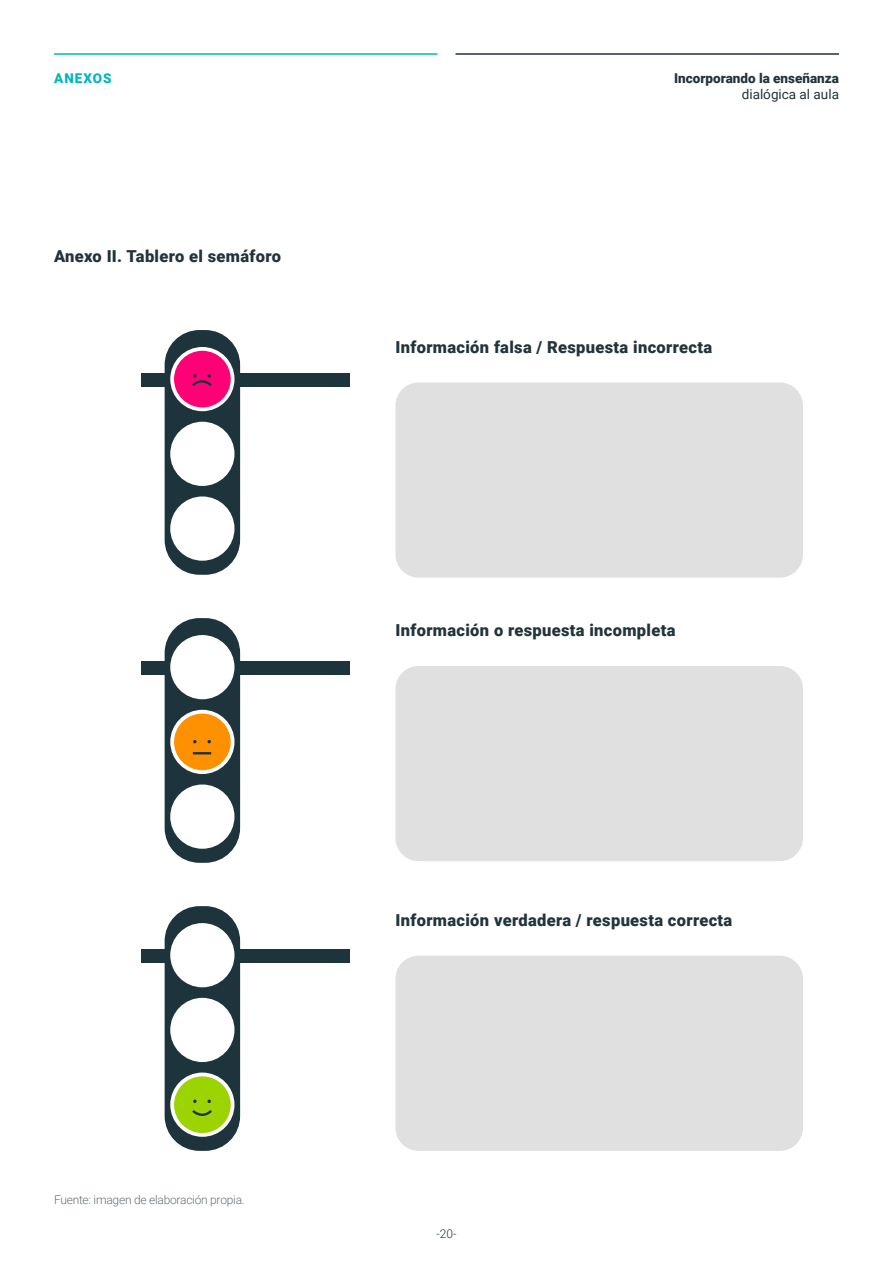
<style>
.page{position:relative;width:893px;height:1263px;background:#fff}
.page>*{position:absolute;margin:0;border:0;box-sizing:border-box;transform-origin:0 0}
.t1{font:900 16.5px "Roboto";letter-spacing:.02em;color:#22343b}
.t2{font:900 13.5px "Roboto";color:#22343b}
.t3{font:13.5px "Roboto";color:#22343b}
.t4{font:900 13.5px "Roboto";letter-spacing:.075em;color:#00b6bd}
.t5{font:300 12px "Roboto";letter-spacing:-.02em;color:#647076}
.t6{font:300 12px "Roboto";color:#1b343c}
</style>
<div class="page">
<hr style="left:54px;top:53px;width:383px;height:2px;background:#00b6bd">
<hr style="left:455px;top:53px;width:384px;height:2px;background:#22343b">
<div style="left:142px;top:373px;width:208px;height:13px;background:#1e343c"></div>
<div style="left:165px;top:330px;width:75px;height:245px;background:#1e343c;border-radius:35px"></div>
<svg style="left:170px;top:347px;width:64px;height:64px"></svg>
<div style="left:174px;top:351px;width:57px;height:56px;background:#f07;border-radius:50%"></div>
<div style="left:170px;top:422px;width:64px;height:64px;background:#fff;border-radius:50%"></div>
<div style="left:170px;top:496px;width:64px;height:65px;background:#fff;border-radius:50%"></div>
<svg style="left:192px;top:374px;width:20px;height:12px"></svg>
<div style="left:142px;top:661px;width:208px;height:13px;background:#1e343c"></div>
<div style="left:165px;top:618px;width:75px;height:245px;background:#1e343c;border-radius:35px"></div>
<div style="left:170px;top:635px;width:64px;height:64px;background:#fff;border-radius:50%"></div>
<svg style="left:170px;top:710px;width:64px;height:64px"></svg>
<div style="left:174px;top:713px;width:57px;height:57px;background:#ff9100;border-radius:50%"></div>
<div style="left:170px;top:784px;width:64px;height:65px;background:#fff;border-radius:50%"></div>
<svg style="left:193px;top:752px;width:18px;height:2px"></svg>
<svg style="left:193px;top:740px;width:4px;height:3px"></svg>
<svg style="left:207px;top:740px;width:4px;height:3px"></svg>
<div style="left:142px;top:949px;width:208px;height:14px;background:#1e343c"></div>
<div style="left:165px;top:906px;width:75px;height:245px;background:#1e343c;border-radius:35px"></div>
<div style="left:170px;top:923px;width:64px;height:64px;background:#fff;border-radius:50%"></div>
<div style="left:170px;top:998px;width:64px;height:64px;background:#fff;border-radius:50%"></div>
<svg style="left:170px;top:1072px;width:64px;height:65px"></svg>
<div style="left:174px;top:1076px;width:57px;height:57px;background:#9bd400;border-radius:50%"></div>
<svg style="left:192px;top:1099px;width:20px;height:17px"></svg>
<div style="left:395px;top:382px;width:408px;height:196px;background:#e0e0e0;border-radius:23px"></div>
<div style="left:395px;top:666px;width:408px;height:195px;background:#e0e0e0;border-radius:23px"></div>
<div style="left:395px;top:956px;width:408px;height:195px;background:#e0e0e0;border-radius:23px"></div>
<p class="t4" style="left:54px;top:68px;width:59px">ANEXOS</p>
<p class="t2" style="left:674px;top:68px;width:166px">Incorporando la enseñanza</p>
<p class="t3" style="left:742px;top:84px;width:99px">dialógica al aula</p>
<p class="t1" style="left:54px;top:245px;width:228px">Anexo II. Tablero el semáforo</p>
<p class="t5" style="left:54px;top:1191px;width:192px">Fuente: imagen de elaboración propia.</p>
<p class="t1" style="left:395px;top:335px;width:318px">Información falsa / Respuesta incorrecta</p>
<p class="t1" style="left:395px;top:619px;width:282px">Información o respuesta incompleta</p>
<p class="t1" style="left:395px;top:909px;width:338px">Información verdadera / respuesta correcta</p>
<p class="t6" style="left:436px;top:1225px;width:22px">-20-</p>
</div>
